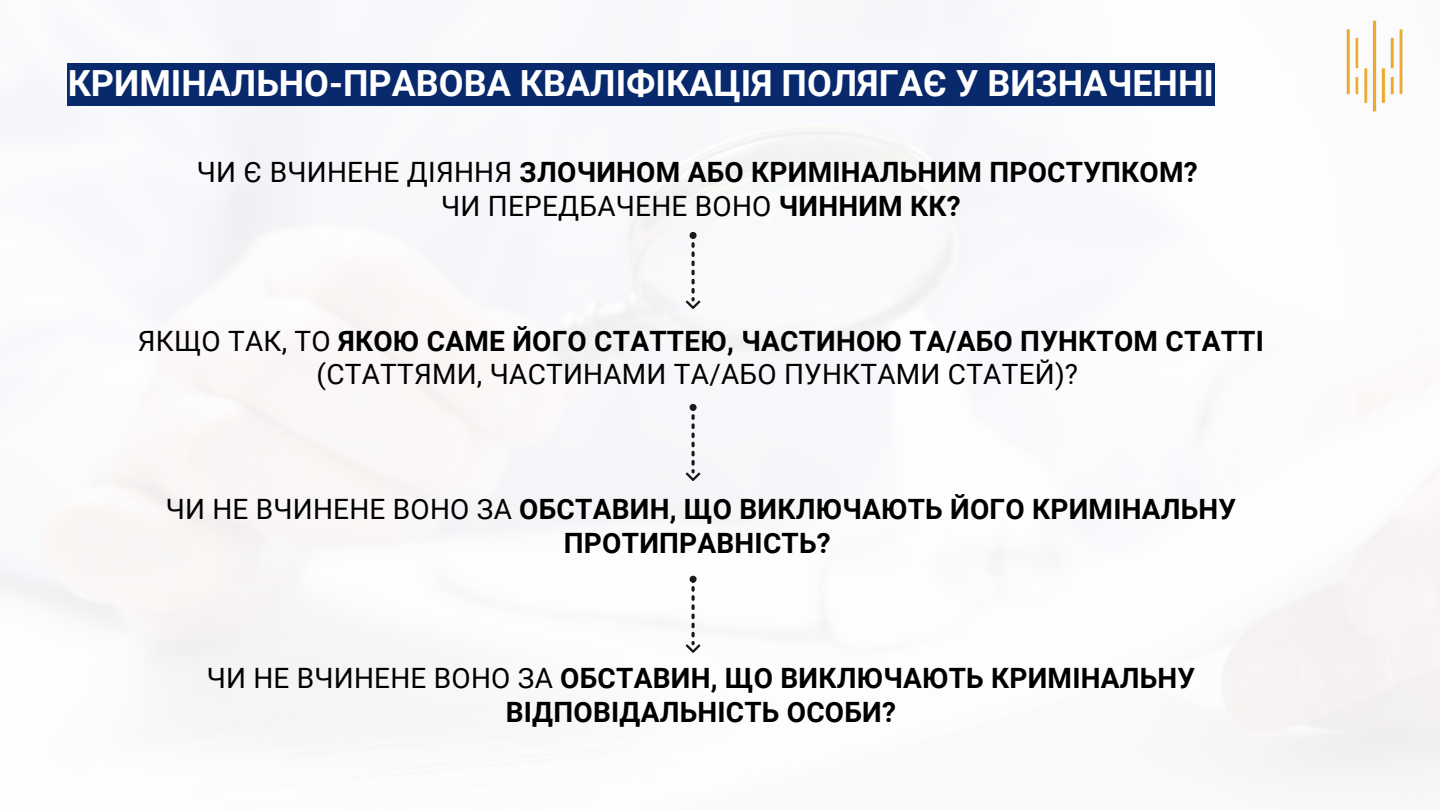
<style>
.page{position:relative;width:1440px;height:810px;background:#fff}
.page>*{position:absolute;margin:0;border:0;box-sizing:border-box;transform-origin:0 0}
.t1{font:700 36px "Roboto";color:#fff}
.t2{font:700 28px/33.8px "Roboto";letter-spacing:.01em;color:#000;text-align:center}
.t3{font:28px/33.8px "Roboto";letter-spacing:.01em;color:#000;text-align:center}
.s1{font-weight:400}
.s2{font-weight:700}
</style>
<div class="page">
<img style="left:0;top:0;width:1440px;height:777px">
<img style="left:1310px;top:2px;width:128px;height:128px">
<div style="left:68px;top:63px;width:1147px;height:42px;background:#08296c"></div>
<svg style="left:685px;top:232px;width:16px;height:77px"></svg>
<svg style="left:685px;top:404px;width:16px;height:77px"></svg>
<svg style="left:685px;top:576px;width:16px;height:77px"></svg>
<p class="t1" style="left:68px;top:63px;width:1148px">КРИМІНАЛЬНО-ПРАВОВА КВАЛІФІКАЦІЯ ПОЛЯГАЄ У ВИЗНАЧЕННІ</p>
<p class="t2" style="left:197px;top:155px;width:1002px"><span class="s1">ЧИ Є ВЧИНЕНЕ ДІЯННЯ</span> ЗЛОЧИНОМ АБО КРИМІНАЛЬНИМ ПРОСТУПКОМ?<br><span class="s1">ЧИ ПЕРЕДБАЧЕНЕ ВОНО</span> ЧИННИМ КК?</p>
<p class="t3" style="left:138px;top:324px;width:1128px">ЯКЩО ТАК, ТО <span class="s2">ЯКОЮ САМЕ ЙОГО СТАТТЕЮ, ЧАСТИНОЮ ТА/АБО ПУНКТОМ СТАТТІ </span>(СТАТТЯМИ, ЧАСТИНАМИ ТА/АБО ПУНКТАМИ СТАТЕЙ)?</p>
<p class="t2" style="left:166px;top:493px;width:1072px"><span class="s1">ЧИ НЕ ВЧИНЕНЕ ВОНО ЗА</span> ОБСТАВИН, ЩО ВИКЛЮЧАЮТЬ ЙОГО КРИМІНАЛЬНУ<br>ПРОТИПРАВНІСТЬ?</p>
<p class="t2" style="left:207px;top:662px;width:990px"><span class="s1">ЧИ НЕ ВЧИНЕНЕ ВОНО ЗА</span> ОБСТАВИН, ЩО ВИКЛЮЧАЮТЬ КРИМІНАЛЬНУ<br>ВІДПОВІДАЛЬНІСТЬ ОСОБИ?</p>
</div>
